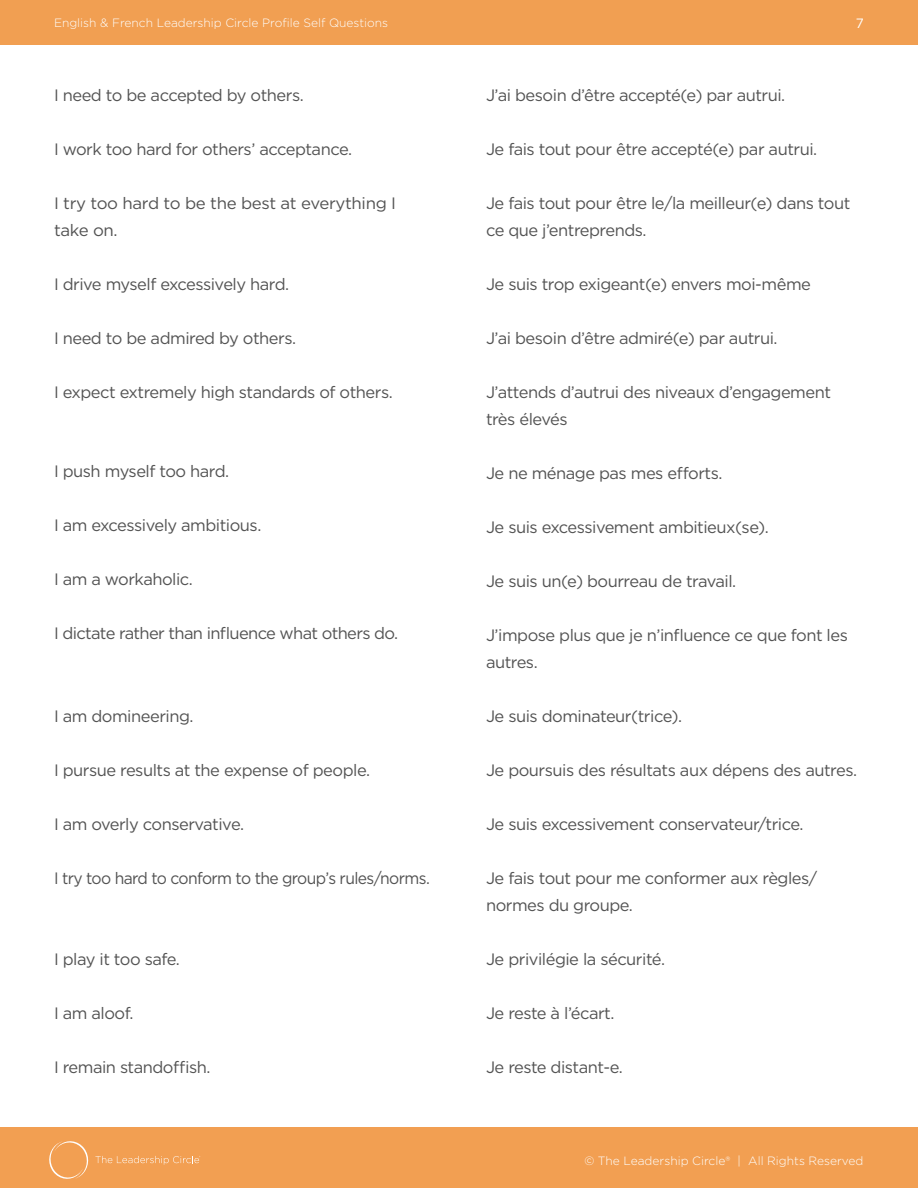
<style>
.page{position:relative;width:918px;height:1188px;background:#fff}
.page>*{position:absolute;margin:0;border:0;box-sizing:border-box;transform-origin:0 0}
.paragraph_body{font:16.5px/27px "Gotham";letter-spacing:-.03em;color:#535353}
.paragraph_body-2{font:16.5px "Gotham";letter-spacing:-.03em;color:#535353;scale:.95 1}
.t1{font:13.5px "Gotham";color:#fff}
.t2{font:300 12px "Gotham";color:#feffff}
</style>
<div class="page">
<div style="left:0;top:1128px;width:918px;height:60px;background:#f29f52"></div>
<div style="left:0;top:0;width:918px;height:44px;background:#f19f52"></div>
<svg style="left:49px;top:1141px;width:151px;height:38px"></svg>
<p class="t2" style="left:54px;top:15px;width:336px">English &amp; French Leadership Circle Profile Self Questions</p>
<p class="t1" style="left:856px;top:15px;width:10px">7</p>
<p class="paragraph_body" style="left:54px;top:81px;width:251px">I need to be accepted by others.</p>
<p class="paragraph_body" style="left:54px;top:135px;width:300px">I work too hard for others’ acceptance.</p>
<p class="paragraph_body" style="left:54px;top:189px;width:344px">I try too hard to be the best at everything I take on.</p>
<p class="paragraph_body" style="left:54px;top:270px;width:237px">I drive myself excessively hard.</p>
<p class="paragraph_body" style="left:54px;top:324px;width:244px">I need to be admired by others.</p>
<p class="paragraph_body" style="left:54px;top:378px;width:340px">I expect extremely high standards of others.</p>
<p class="paragraph_body" style="left:54px;top:458px;width:177px">I push myself too hard.</p>
<p class="paragraph_body" style="left:54px;top:512px;width:209px">I am excessively ambitious.</p>
<p class="paragraph_body" style="left:54px;top:566px;width:140px">I am a workaholic.</p>
<p class="paragraph_body" style="left:54px;top:620px;width:346px">I dictate rather than influence what others do.</p>
<p class="paragraph_body" style="left:54px;top:702px;width:141px">I am domineering.</p>
<p class="paragraph_body" style="left:54px;top:756px;width:318px">I pursue results at the expense of people.</p>
<p class="paragraph_body" style="left:54px;top:810px;width:192px">I am overly conservative.</p>
<p class="paragraph_body-2" style="left:54px;top:868px;width:397px">I try too hard to conform to the group’s rules/norms.</p>
<p class="paragraph_body" style="left:54px;top:945px;width:128px">I play it too safe.</p>
<p class="paragraph_body" style="left:54px;top:999px;width:81px">I am aloof.</p>
<p class="paragraph_body" style="left:54px;top:1053px;width:158px">I remain standoffish.</p>
<p class="paragraph_body" style="left:486px;top:81px;width:301px">J’ai besoin d’être accepté(e) par autrui.</p>
<p class="paragraph_body" style="left:486px;top:135px;width:333px">Je fais tout pour être accepté(e) par autrui.</p>
<p class="paragraph_body" style="left:486px;top:189px;width:366px">Je fais tout pour être le/la meilleur(e) dans tout ce que j’entreprends.</p>
<p class="paragraph_body" style="left:486px;top:270px;width:326px">Je suis trop exigeant(e) envers moi-même</p>
<p class="paragraph_body" style="left:486px;top:324px;width:293px">J’ai besoin d’être admiré(e) par autrui.</p>
<p class="paragraph_body" style="left:486px;top:378px;width:347px">J’attends d’autrui des niveaux d’engagement très élevés</p>
<p class="paragraph_body" style="left:486px;top:459px;width:238px">Je ne ménage pas mes efforts.</p>
<p class="paragraph_body" style="left:486px;top:513px;width:284px">Je suis excessivement ambitieux(se).</p>
<p class="paragraph_body" style="left:486px;top:567px;width:252px">Je suis un(e) bourreau de travail.</p>
<p class="paragraph_body" style="left:486px;top:621px;width:363px">J’impose plus que je n’influence ce que font les autres.</p>
<p class="paragraph_body" style="left:486px;top:702px;width:198px">Je suis dominateur(trice).</p>
<p class="paragraph_body" style="left:486px;top:756px;width:373px">Je poursuis des résultats aux dépens des autres.</p>
<p class="paragraph_body" style="left:486px;top:810px;width:319px">Je suis excessivement conservateur/trice.</p>
<p class="paragraph_body" style="left:486px;top:864px;width:333px">Je fais tout pour me conformer aux règles/ normes du groupe.</p>
<p class="paragraph_body" style="left:486px;top:945px;width:181px">Je privilégie la sécurité.</p>
<p class="paragraph_body" style="left:486px;top:999px;width:130px">Je reste à l’écart.</p>
<p class="paragraph_body" style="left:486px;top:1053px;width:138px">Je reste distant-e.</p>
<p class="t2" style="left:584px;top:1153px;width:281px">© The Leadership Circle® | All Rights Reserved</p>
</div>
